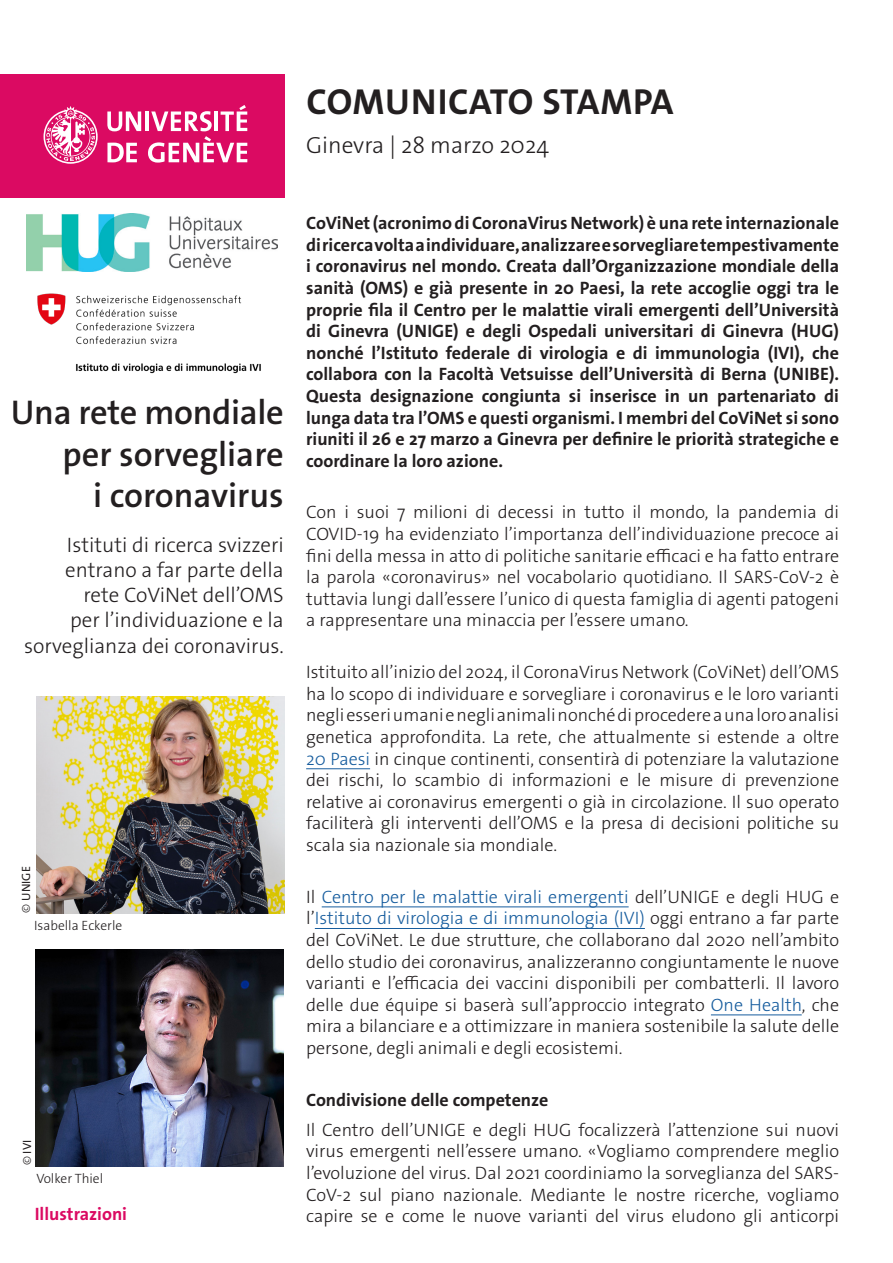
<style>
.page{position:relative;width:893px;height:1263px;background:#fff}
.page>*{position:absolute;margin:0;border:0;box-sizing:border-box;transform-origin:0 0}
._4__texte_courant{font:700 36.3px "The Sans Os F";letter-spacing:.01em;color:#231f20}
._1__grand_titre{font:600 34.5px/41.4px "The Sans Os F";letter-spacing:-.005em;color:#231f20;text-align:right}
._4__texte_courant-2{font:300 23.4px "The Sans Os F";color:#231f20}
._1__grand_titre-2{font:300 21px/25.2px "The Sans Os F";color:#231f20;text-align:right}
._4__texte_courant-3{font:300 18px/21.6px "The Sans Os F";color:#231f20;text-align:justify}
._4__texte_courant-4{font:700 18px/21.6px "The Sans Os F";color:#231f20;text-align:justify}
.t1{font:700 18px "The Sans Os F";color:#db0a62}
.t2{font:300 13.5px "The Sans Os F";color:#231f20}
.t3{font:12px "The Sans Os F";color:#231f20}
.s1{font-weight:300}
.s2{color:#175d9e}
</style>
<div class="page">
<hr style="left:306px;top:768px;width:64px;height:1px;background:#175d9e">
<hr style="left:322px;top:906px;width:307px;height:1px;background:#175d9e">
<hr style="left:315px;top:928px;width:330px;height:1px;background:#175d9e">
<hr style="left:711px;top:1014px;width:91px;height:1px;background:#175d9e">
<div style="left:0;top:74px;width:285px;height:124px;background:#db0a62"></div>
<svg style="left:44px;top:106px;width:54px;height:58px"></svg>
<svg style="left:107px;top:111px;width:34px;height:20px"></svg>
<hr style="left:145px;top:111px;width:4px;height:20px;background:#fff">
<svg style="left:107px;top:143px;width:30px;height:19px"></svg>
<svg style="left:148px;top:105px;width:99px;height:58px"></svg>
<img style="left:27px;top:214px;width:251px;height:57px">
<img style="left:37px;top:293px;width:224px;height:81px">
<img style="left:37px;top:696px;width:248px;height:218px">
<img style="left:36px;top:949px;width:248px;height:218px">
<p class="_1__grand_titre" style="left:11px;top:392px;width:274px">Una rete mondiale per sorvegliare<br>i coronavirus</p>
<p class="_1__grand_titre-2" style="left:24px;top:532px;width:261px">Istituti di ricerca svizzeri entrano a far parte della rete CoViNet dell’OMS<br>per l’individuazione e la sorveglianza dei coronavirus.</p>
<p class="t3" style="left:18px;top:912px;width:48px;rotate:-90deg"><span class="s1">©</span> UNIGE</p>
<p class="t2" style="left:34px;top:917px;width:90px">Isabella Eckerle</p>
<p class="t3" style="left:19px;top:1165px;width:27px;rotate:-90deg"><span class="s1">©</span> IVI</p>
<p class="t2" style="left:36px;top:1170px;width:68px">Volker Thiel</p>
<p class="t1" style="left:35px;top:1202px;width:94px">Illustrazioni</p>
<p class="_4__texte_courant" style="left:306px;top:78px;width:369px">COMUNICATO STAMPA</p>
<p class="_4__texte_courant-2" style="left:306px;top:130px;width:244px">Ginevra | 28 marzo 2024</p>
<p class="_4__texte_courant-4" style="left:306px;top:212px;width:534px">CoViNet (acronimo di CoronaVirus Network) è una rete internazionale di ricerca volta a individuare, analizzare e sorvegliare tempestivamente i coronavirus nel mondo. Creata dall’Organizzazione mondiale della sanità (OMS) e già presente in 20 Paesi, la rete accoglie oggi tra le proprie fila il Centro per le malattie virali emergenti dell’Università di Ginevra (UNIGE) e degli Ospedali universitari di Ginevra (HUG) nonché l’Istituto federale di virologia e di immunologia (IVI), che collabora con la Facoltà Vetsuisse dell’Università di Berna (UNIBE).<br>Questa designazione congiunta si inserisce in un partenariato di lunga data tra l’OMS e questi organismi. I membri del CoViNet si sono riuniti il 26 e 27 marzo a Ginevra per definire le priorità strategiche e coordinare la loro azione.</p>
<p class="_4__texte_courant-3" style="left:306px;top:502px;width:534px">Con i suoi 7 milioni di decessi in tutto il mondo, la pandemia di COVID-19 ha evidenziato l’importanza dell’individuazione precoce ai fini della messa in atto di politiche sanitarie efficaci e ha fatto entrare la parola «coronavirus» nel vocabolario quotidiano. Il SARS-CoV-2 è tuttavia lungi dall’essere l’unico di questa famiglia di agenti patogeni a rappresentare una minaccia per l’essere umano.</p>
<p class="_4__texte_courant-3" style="left:306px;top:661px;width:534px">Istituito all’inizio del 2024, il CoronaVirus Network (CoViNet) dell’OMS ha lo scopo di individuare e sorvegliare i coronavirus e le loro varianti negli esseri umani e negli animali nonché di procedere a una loro analisi genetica approfondita. La rete, che attualmente si estende a oltre <span class="s2">20 Paesi</span> in cinque continenti, consentirà di potenziare la valutazione dei rischi, lo scambio di informazioni e le misure di prevenzione relative ai coronavirus emergenti o già in circolazione. Il suo operato faciliterà gli interventi dell’OMS e la presa di decisioni politiche su scala sia nazionale sia mondiale.</p>
<p class="_4__texte_courant-3" style="left:306px;top:886px;width:534px">Il <span class="s2">Centro per le malattie virali emergenti</span> dell’UNIGE e degli HUG e l’<span class="s2">Istituto di virologia e di immunologia (IVI)</span> oggi entrano a far parte del CoViNet. Le due strutture, che collaborano dal 2020 nell’ambito dello studio dei coronavirus, analizzeranno congiuntamente le nuove varianti e l’efficacia dei vaccini disponibili per combatterli. Il lavoro delle due équipe si baserà sull’approccio integrato <span class="s2">One Health</span>, che mira a bilanciare e a ottimizzare in maniera sostenibile la salute delle persone, degli animali e degli ecosistemi.</p>
<p class="_4__texte_courant-4" style="left:306px;top:1089px;width:244px">Condivisione delle competenze</p>
<p class="_4__texte_courant-3" style="left:306px;top:1119px;width:534px">Il Centro dell’UNIGE e degli HUG focalizzerà l’attenzione sui nuovi virus emergenti nell’essere umano. «Vogliamo comprendere meglio l’evoluzione del virus. Dal 2021 coordiniamo la sorveglianza del SARS-CoV-2 sul piano nazionale. Mediante le nostre ricerche, vogliamo capire se e come le nuove varianti del virus eludono gli anticorpi</p>
</div>
